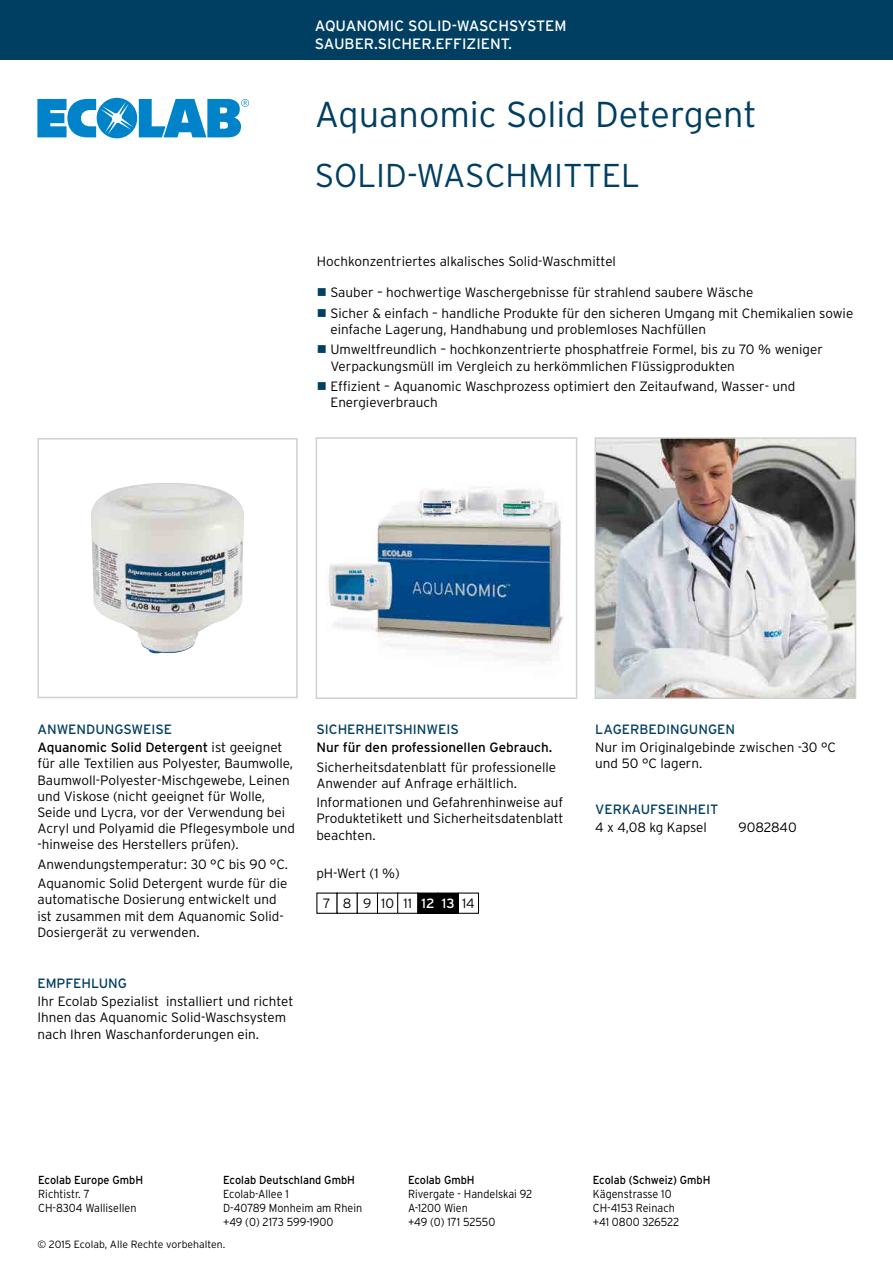
<style>
.page{position:relative;width:893px;height:1263px;background:#fff}
.page>*{position:absolute;margin:0;border:0;box-sizing:border-box;transform-origin:0 0}
.t1{font:300 36px "Interstate";color:#003f61}
.t2{font:300 33px "Interstate";color:#003f61}
.t3{font:15px/18px "Interstate";color:#fff}
.t4{font:300 13.5px/16.2px "Interstate";color:#000}
.t5{font:13.5px/18.3px "Interstate";color:#000}
.t6{font:13.5px "Interstate";color:#003f61}
.t7{font:300 11.7px/14px "Interstate";color:#000;scale:.93 1}
.t8{font:11.7px "Interstate";color:#000;scale:.93 1}
.t9{font:300 10.5px "Interstate";color:#000}
.s1{color:#003f61}
.s2{font-weight:300}
.s3{font-weight:400;color:#fff}
</style>
<div class="page">
<div style="left:0;top:0;width:893px;height:60px;background:#003f61"></div>
<svg style="left:37px;top:98px;width:212px;height:40px"></svg>
<img style="left:91px;top:483px;width:153px;height:171px">
<div style="left:37px;top:438px;width:261px;height:260px;border:2px solid #d0d1d2"></div>
<img style="left:598px;top:440px;width:255px;height:256px">
<div style="left:595px;top:437px;width:261px;height:262px;border:2px solid #d0d1d2"></div>
<img style="left:326px;top:487px;width:237px;height:174px">
<div style="left:316px;top:437px;width:261px;height:262px;border:2px solid #d0d1d2"></div>
<div style="left:316px;top:892px;width:22px;height:22px;border:1px solid #000"></div>
<div style="left:337px;top:892px;width:21px;height:22px;border:1px solid #000"></div>
<div style="left:357px;top:892px;width:21px;height:22px;border:1px solid #000"></div>
<div style="left:377px;top:892px;width:21px;height:22px;border:1px solid #000"></div>
<div style="left:397px;top:892px;width:21px;height:22px;border:1px solid #000"></div>
<div style="left:418px;top:893px;width:20px;height:20px;background:#000"></div>
<div style="left:417px;top:892px;width:22px;height:22px;border:1px solid #000"></div>
<div style="left:438px;top:893px;width:20px;height:20px;background:#000"></div>
<div style="left:438px;top:892px;width:21px;height:22px;border:1px solid #000"></div>
<div style="left:458px;top:892px;width:21px;height:22px;border:1px solid #000"></div>
<p class="t3" style="left:315px;top:17px;width:253px">AQUANOMIC SOLID-WASCHSYSTEM<br>SAUBER.SICHER.EFFIZIENT.</p>
<h1 class="t1" style="left:315px;top:94px;width:444px">Aquanomic Solid Detergent</h1>
<h2 class="t2" style="left:315px;top:156px;width:327px">SOLID-WASCHMITTEL</h2>
<p class="t4" style="left:317px;top:253px;width:301px">Hochkonzentriertes alkalisches Solid-Waschmittel</p>
<p class="t4" style="left:317px;top:284px;width:438px"><span class="s1">■</span> Sauber – hochwertige Waschergebnisse für strahlend saubere Wäsche</p>
<p class="t4" style="left:330px;top:305px;width:524px;text-indent:-14px"><span class="s1">■</span> Sicher &amp; einfach – handliche Produkte für den sicheren Umgang mit Chemikalien sowie einfache Lagerung, Handhabung und problemloses Nachfüllen</p>
<p class="t4" style="left:330px;top:341px;width:494px;text-indent:-14px"><span class="s1">■</span> Umweltfreundlich – hochkonzentrierte phosphatfreie Formel, bis zu 70 % weniger<br>Verpackungsmüll im Vergleich zu herkömmlichen Flüssigprodukten</p>
<p class="t4" style="left:330px;top:378px;width:466px;text-indent:-14px"><span class="s1">■</span> Effizient – Aquanomic Waschprozess optimiert den Zeitaufwand, Wasser- und<br>Energieverbrauch</p>
<p class="t5" style="left:37px;top:720px;width:247px"><span class="s1">ANWENDUNGSWEISE<br></span>Aquanomic Solid Detergent <span class="s2">ist geeignet</span></p>
<p class="t4" style="left:37px;top:755px;width:259px">für alle Textilien aus Polyester, Baumwolle, Baumwoll-Polyester-Mischgewebe, Leinen und Viskose (nicht geeignet für Wolle, Seide und Lycra, vor der Verwendung bei Acryl und Polyamid die Pflegesymbole und -hinweise des Herstellers prüfen).</p>
<p class="t4" style="left:37px;top:854px;width:252px;line-height:19.4px">Anwendungstemperatur: 30 °C bis 90 °C.<br>Aquanomic Solid Detergent wurde für die</p>
<p class="t4" style="left:37px;top:891px;width:248px">automatische Dosierung entwickelt und ist zusammen mit dem Aquanomic Solid-<br>Dosiergerät zu verwenden.</p>
<p class="t6" style="left:37px;top:975px;width:91px">EMPFEHLUNG</p>
<p class="t4" style="left:37px;top:993px;width:258px">Ihr Ecolab Spezialist installiert und richtet<br>Ihnen das Aquanomic Solid-Waschsystem nach Ihren Waschanforderungen ein.</p>
<p class="t6" style="left:316px;top:721px;width:144px">SICHERHEITSHINWEIS</p>
<p class="t5" style="left:316px;top:738px;width:237px">Nur für den professionellen Gebrauch.</p>
<p class="t4" style="left:316px;top:758px;width:241px">Sicherheitsdatenblatt für professionelle<br>Anwender auf Anfrage erhältlich.</p>
<p class="t4" style="left:316px;top:794px;width:249px;text-align:justify">Informationen und Gefahrenhinweise auf Produktetikett und Sicherheitsdatenblatt beachten.</p>
<p class="t4" style="left:323px;top:859px;width:153px;line-height:29.5px;text-indent:-7px">pH-Wert (1 %)<br>7 8 9 10 11 <span class="s3">1213</span>14</p>
<p class="t6" style="left:595px;top:721px;width:141px">LAGERBEDINGUNGEN</p>
<p class="t4" style="left:595px;top:739px;width:242px">Nur im Originalgebinde zwischen -30 °C und 50 °C lagern.</p>
<p class="t6" style="left:595px;top:801px;width:125px">VERKAUFSEINHEIT</p>
<p class="t4" style="left:595px;top:819px;width:113px">4 x 4,08 kg Kapsel</p>
<p class="t4" style="left:739px;top:819px;width:60px">9082840</p>
<p class="t8" style="left:38px;top:1173px;width:114px">Ecolab Europe GmbH</p>
<p class="t7" style="left:38px;top:1187px;width:107px">Richtistr. 7<br>CH-8304 Wallisellen</p>
<p class="t8" style="left:223px;top:1173px;width:143px">Ecolab Deutschland GmbH</p>
<p class="t7" style="left:223px;top:1187px;width:151px">Ecolab-Allee 1<br>D-40789 Monheim am Rhein +49 (0) 2173 599-1900</p>
<p class="t9" style="left:37px;top:1238px;width:189px">© 2015 Ecolab, Alle Rechte vorbehalten.</p>
<p class="t8" style="left:408px;top:1173px;width:73px">Ecolab GmbH</p>
<p class="t7" style="left:408px;top:1187px;width:135px">Rivergate - Handelskai 92<br>A-1200 Wien<br>+49 (0) 171 52550</p>
<p class="t8" style="left:593px;top:1173px;width:128px">Ecolab (Schweiz) GmbH</p>
<p class="t7" style="left:593px;top:1187px;width:94px">Kägenstrasse 10<br>CH-4153 Reinach +41 0800 326522</p>
</div>
